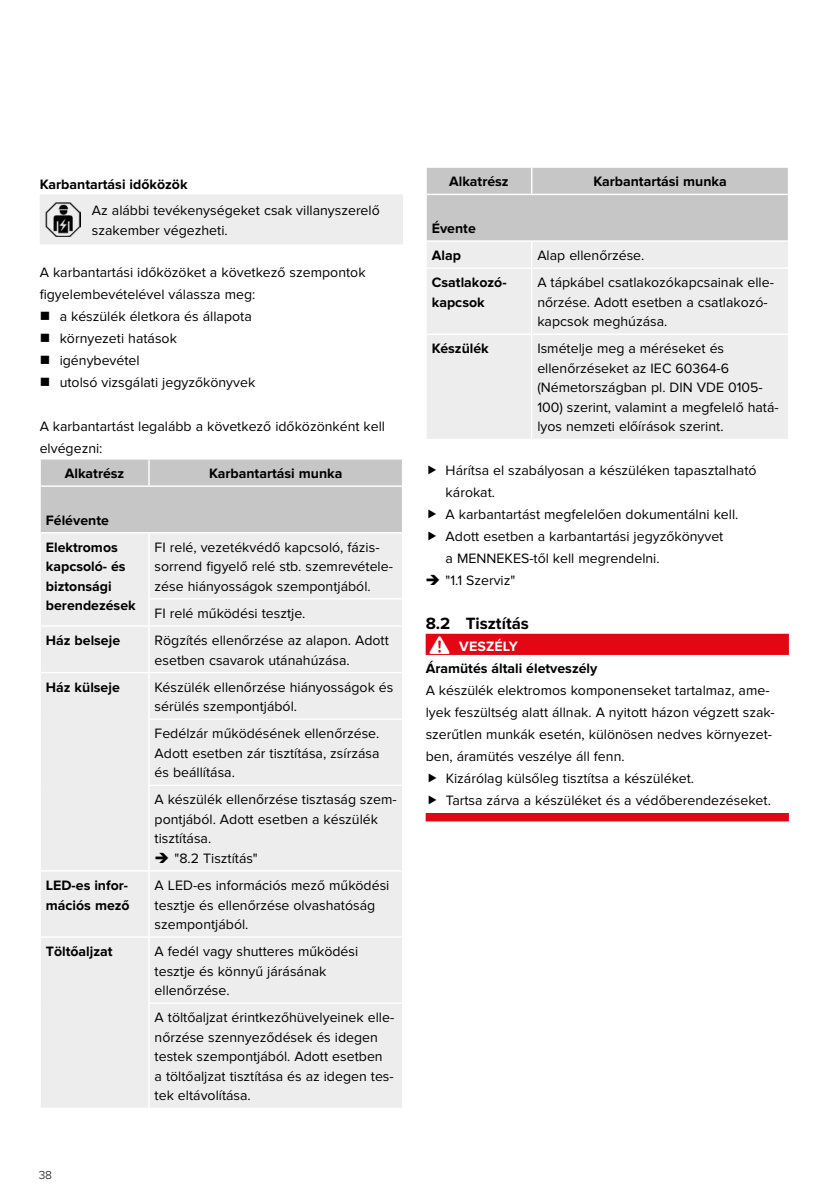
<style>
.page{position:relative;width:840px;height:1191px;background:#fff}
.page>*{position:absolute;margin:0;border:0;box-sizing:border-box;transform-origin:0 0}
.t1{font:700 17px "Proxima Nova";color:#000}
.t2{font:14px/19.4px "Proxima Nova";color:#000}
.t3{font:700 14px/19.4px "Proxima Nova";color:#000}
.t4{font:700 14px "Proxima Nova";letter-spacing:.01em;color:#fff}
.t5{font:300 12px "Proxima Nova";color:#000}
</style>
<div class="page">
<div style="left:425px;top:634px;width:363px;height:21px;background:#e30613"></div>
<div style="left:425px;top:813px;width:363px;height:8px;background:#e30613"></div>
<div style="left:427px;top:269px;width:360px;height:170px;background:#ededed"></div>
<hr style="left:426px;top:333px;width:105px;height:2px;background:#fff">
<hr style="left:531px;top:333px;width:256px;height:2px;background:#fff">
<svg style="left:426px;top:167px;width:362px;height:100px;background:#d1d1d1"></svg>
<hr style="left:530px;top:168px;width:2px;height:26px;background:#fff">
<hr style="left:530px;top:242px;width:2px;height:25px;background:#fff">
<hr style="left:530px;top:269px;width:2px;height:64px;background:#fff">
<hr style="left:530px;top:335px;width:2px;height:104px;background:#fff">
<div style="left:40px;top:194px;width:363px;height:50px;background:#ededed"></div>
<img style="left:46px;top:202px;width:34px;height:34px">
<div style="left:40px;top:486px;width:362px;height:47px;background:#c6c6c6"></div>
<div style="left:41px;top:534px;width:360px;height:573px;background:#ededed"></div>
<div style="left:40px;top:459px;width:361px;height:26px;background:#c6c6c6"></div>
<hr style="left:40px;top:486px;width:1px;height:47px;background:#fff">
<hr style="left:148px;top:459px;width:2px;height:26px;background:#fff">
<hr style="left:41px;top:485px;width:108px;height:2px;background:#fff">
<hr style="left:149px;top:485px;width:252px;height:2px;background:#fff">
<hr style="left:401px;top:486px;width:2px;height:47px;background:#fff">
<hr style="left:41px;top:532px;width:108px;height:1px;background:#fff">
<hr style="left:149px;top:532px;width:252px;height:1px;background:#fff">
<hr style="left:148px;top:533px;width:2px;height:65px;background:#fff">
<hr style="left:148px;top:598px;width:253px;height:1px;background:#fff">
<hr style="left:148px;top:599px;width:2px;height:26px;background:#fff">
<hr style="left:41px;top:625px;width:108px;height:1px;background:#fff">
<hr style="left:149px;top:625px;width:252px;height:1px;background:#fff">
<hr style="left:148px;top:626px;width:2px;height:46px;background:#fff">
<hr style="left:41px;top:672px;width:108px;height:1px;background:#fff">
<hr style="left:149px;top:672px;width:252px;height:1px;background:#fff">
<hr style="left:148px;top:673px;width:2px;height:45px;background:#fff">
<hr style="left:148px;top:718px;width:253px;height:2px;background:#fff">
<hr style="left:148px;top:720px;width:2px;height:64px;background:#fff">
<hr style="left:148px;top:784px;width:253px;height:2px;background:#fff">
<hr style="left:148px;top:786px;width:2px;height:84px;background:#fff">
<hr style="left:41px;top:870px;width:108px;height:1px;background:#fff">
<hr style="left:149px;top:870px;width:252px;height:1px;background:#fff">
<hr style="left:148px;top:871px;width:2px;height:65px;background:#fff">
<hr style="left:41px;top:936px;width:108px;height:1px;background:#fff">
<hr style="left:149px;top:936px;width:252px;height:1px;background:#fff">
<hr style="left:148px;top:937px;width:2px;height:65px;background:#fff">
<hr style="left:148px;top:1002px;width:253px;height:1px;background:#fff">
<hr style="left:148px;top:1003px;width:2px;height:104px;background:#fff">
<svg style="left:156px;top:852px;width:12px;height:11px"></svg>
<p class="t3" style="left:40px;top:175px;width:149px">Karbantartási időközök</p>
<p class="t2" style="left:92px;top:201px;width:289px">Az alábbi tevékenységeket csak villanyszerelő szakember végezheti.</p>
<p class="t2" style="left:40px;top:263px;width:327px">A karbantartási időközöket a következő szempontok</p>
<p class="t2" style="left:40px;top:285px;width:217px">figyelembevételével válassza meg:</p>
<p class="t2" style="left:60px;top:307px;width:193px">a készülék életkora és állapota</p>
<p class="t2" style="left:60px;top:329px;width:119px">környezeti hatások</p>
<p class="t2" style="left:60px;top:351px;width:82px">igénybevétel</p>
<p class="t2" style="left:60px;top:373px;width:197px">utolsó vizsgálati jegyzőkönyvek</p>
<p class="t2" style="left:40px;top:416px;width:347px;line-height:22px">A karbantartást legalább a következő időközönként kell elvégezni:</p>
<p class="t3" style="left:65px;top:464px;width:61px">Alkatrész</p>
<p class="t3" style="left:209px;top:464px;width:135px">Karbantartási munka</p>
<p class="t3" style="left:46px;top:507px;width:73px;line-height:27.2px">Félévente<br>Elektromos</p>
<p class="t3" style="left:46px;top:558px;width:91px">kapcsoló- és biztonsági berendezések</p>
<p class="t2" style="left:154px;top:538px;width:240px">FI relé, vezetékvédő kapcsoló, fázis&shy;sorrend figyelő relé stb. szemrevétele&shy;zése hiányosságok szempontjából.</p>
<p class="t2" style="left:154px;top:604px;width:152px">FI relé működési tesztje.</p>
<p class="t3" style="left:46px;top:631px;width:76px">Ház belseje</p>
<p class="t2" style="left:154px;top:631px;width:235px">Rögzítés ellenőrzése az alapon. Adott esetben csavarok utánahúzása.</p>
<p class="t3" style="left:46px;top:678px;width:75px">Ház külseje</p>
<p class="t2" style="left:154px;top:678px;width:240px">Készülék ellenőrzése hiányosságok és sérülés szempontjából.</p>
<p class="t2" style="left:154px;top:724px;width:226px;text-align:justify">Fedélzár működésének ellenőrzése.<br>Adott esetben zár tisztítása, zsírzása és beállítása.</p>
<p class="t2" style="left:154px;top:790px;width:243px">A készülék ellenőrzése tisztaság szem-</p>
<p class="t2" style="left:154px;top:810px;width:225px">pontjából. Adott esetben a készülék</p>
<p class="t2" style="left:154px;top:829px;width:58px">tisztítása.</p>
<p class="t2" style="left:174px;top:849px;width:84px">"8.2 Tisztítás"</p>
<p class="t3" style="left:46px;top:876px;width:85px">LED-es infor&shy;mációs mező</p>
<p class="t2" style="left:154px;top:876px;width:236px">A LED-es információs mező működési tesztje és ellenőrzése olvashatóság szempontjából.</p>
<p class="t3" style="left:46px;top:942px;width:68px">Töltőaljzat</p>
<p class="t2" style="left:154px;top:942px;width:205px">A fedél vagy shutteres működési tesztje és könnyű járásának ellenőrzése.</p>
<p class="t2" style="left:154px;top:1008px;width:241px">A töltőaljzat érintkezőhüvelyeinek elle&shy;nőrzése szennyeződések és idegen testek szempontjából. Adott esetben<br>a töltőaljzat tisztítása és az idegen tes&shy;tek eltávolítása.</p>
<p class="t5" style="left:39px;top:1168px;width:15px">38</p>
<p class="t3" style="left:449px;top:173px;width:61px">Alkatrész</p>
<p class="t3" style="left:593px;top:173px;width:135px">Karbantartási munka</p>
<p class="t3" style="left:431px;top:215px;width:45px;line-height:27.2px">Évente<br>Alap</p>
<p class="t2" style="left:537px;top:246px;width:108px">Alap ellenőrzése.</p>
<p class="t3" style="left:431px;top:274px;width:75px">Csatlakozó&shy;kapcsok</p>
<p class="t2" style="left:537px;top:273px;width:238px">A tápkábel csatlakozókapcsainak elle&shy;nőrzése. Adott esetben a csatlakozó&shy;kapcsok meghúzása.</p>
<p class="t3" style="left:431px;top:340px;width:58px">Készülék</p>
<p class="t2" style="left:537px;top:339px;width:243px">Ismételje meg a méréseket és ellenőrzéseket az IEC 60364-6 (Németországban pl. DIN VDE 0105- 100) szerint, valamint a megfelelő hatá&shy;lyos nemzeti előírások szerint.</p>
<p class="t2" style="left:445px;top:460px;width:312px;line-height:22px">Hárítsa el szabályosan a készüléken tapasztalható károkat.<br>A karbantartást megfelelően dokumentálni kell.<br>Adott esetben a karbantartási jegyzőkönyvet<br>a MENNEKES-től kell megrendelni.<br>"1.1 Szerviz"</p>
<p class="t1" style="left:425px;top:613px;width:105px">8.2 Tisztítás</p>
<p class="t4" style="left:459px;top:638px;width:60px">VESZÉLY</p>
<p class="t3" style="left:425px;top:659px;width:173px">Áramütés általi életveszély</p>
<p class="t2" style="left:425px;top:681px;width:345px">A készülék elektromos komponenseket tartalmaz, ame-</p>
<p class="t2" style="left:425px;top:703px;width:350px">lyek feszültség alatt állnak. A nyitott házon végzett szak-</p>
<p class="t2" style="left:425px;top:725px;width:348px">szerűtlen munkák esetén, különösen nedves környezet-</p>
<p class="t2" style="left:425px;top:747px;width:200px">ben, áramütés veszélye áll fenn.</p>
<p class="t2" style="left:445px;top:769px;width:250px">Kizárólag külsőleg tisztítsa a készüléket.</p>
<p class="t2" style="left:445px;top:791px;width:326px">Tartsa zárva a készüléket és a védőberendezéseket.</p>
</div>
